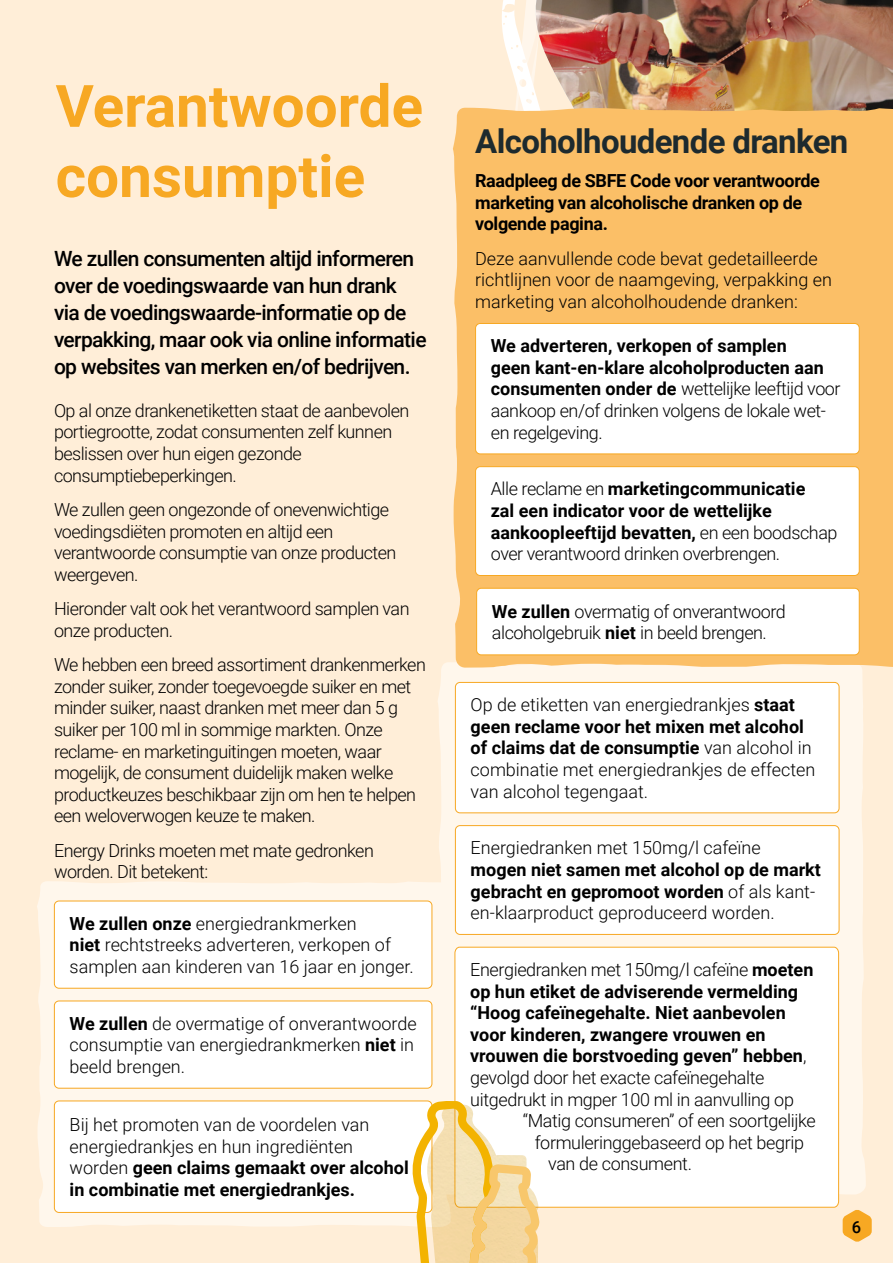
<style>
.page{position:relative;width:893px;height:1263px;background:#ffeed8}
.page>*{position:absolute;margin:0;border:0;box-sizing:border-box;transform-origin:0 0}
.t1{font:700 58.5px/70.2px "Roboto";color:#f7a823}
.t2{font:700 33px "Roboto";letter-spacing:-.02em;color:#1d2a2e}
.t3{font:500 21px/27px "Roboto";letter-spacing:-.03em;color:#000}
.t4{font:300 18px/21.6px "Roboto";letter-spacing:-.025em;color:#000}
.t5{font:300 18px/21.6px "Roboto";color:#000}
.t6{font:700 18px/21.6px "Roboto";color:#000}
.t7{font:700 18px/21.6px "Roboto";letter-spacing:-.02em;color:#000}
.t8{font:500 16.5px "Roboto";color:#000}
.s1{font-weight:700}
.s2{font-weight:300}
</style>
<div class="page">
<img style="left:866px;top:0;width:27px;height:108px">
<img style="left:502px;top:0;width:364px;height:108px">
<svg style="left:438px;top:662px;width:428px;height:532px;background:#fef5e8"></svg>
<div style="left:455px;top:682px;width:384px;height:131px;background:#fff;border-radius:5px"></div>
<div style="left:455px;top:682px;width:384px;height:131px;border:1px solid #f7a823;border-radius:5px"></div>
<div style="left:455px;top:826px;width:384px;height:108px;background:#fff;border-radius:5px"></div>
<div style="left:455px;top:825px;width:384px;height:110px;border:1px solid #f7a823;border-radius:5px"></div>
<div style="left:454px;top:946px;width:385px;height:262px;background:#fff"></div>
<svg style="left:37px;top:881px;width:414px;height:346px;background:#fef4e5"></svg>
<div style="left:54px;top:901px;width:378px;height:87px;background:#fff;border-radius:5px"></div>
<div style="left:54px;top:901px;width:378px;height:87px;border:1px solid #f7a823;border-radius:5px"></div>
<div style="left:54px;top:1001px;width:378px;height:87px;background:#fff;border-radius:5px"></div>
<div style="left:54px;top:1000px;width:378px;height:88px;border:1px solid #f7a823;border-radius:5px"></div>
<div style="left:54px;top:1101px;width:378px;height:111px;background:#fff;border-radius:5px"></div>
<div style="left:54px;top:1100px;width:378px;height:113px;border:1px solid #f7a823;border-radius:5px"></div>
<svg style="left:407px;top:1101px;width:138px;height:162px;background:#f7e0ad"></svg>
<div style="left:453px;top:108px;width:440px;height:560px;background:#fbbf67"></div>
<div style="left:476px;top:323px;width:383px;height:131px;background:#fff;border-radius:5px"></div>
<div style="left:475px;top:323px;width:385px;height:131px;border:1px solid #f7a823;border-radius:5px"></div>
<div style="left:476px;top:467px;width:383px;height:108px;background:#fff;border-radius:5px"></div>
<div style="left:475px;top:466px;width:385px;height:110px;border:1px solid #f7a823;border-radius:5px"></div>
<div style="left:477px;top:588px;width:382px;height:67px;background:#fff;border-radius:5px"></div>
<div style="left:476px;top:588px;width:384px;height:67px;border:1px solid #f7a823;border-radius:5px"></div>
<svg style="left:843px;top:1210px;width:29px;height:32px"></svg>
<p class="t1" style="left:56px;top:69px;width:369px">Verantwoorde consumptie</p>
<p class="t3" style="left:54px;top:244px;width:374px">We zullen consumenten altijd informeren over de voedingswaarde van hun drank via de voedingswaarde-informatie op de verpakking, maar ook via online informatie op websites van merken en/of bedrijven.</p>
<p class="t4" style="left:54px;top:399px;width:357px">Op al onze drankenetiketten staat de aanbevolen portiegrootte, zodat consumenten zelf kunnen beslissen over hun eigen gezonde consumptiebeperkingen.</p>
<p class="t4" style="left:54px;top:498px;width:344px">We zullen geen ongezonde of onevenwichtige voedingsdiëten promoten en altijd een verantwoorde consumptie van onze producten weergeven.</p>
<p class="t4" style="left:54px;top:597px;width:357px">Hieronder valt ook het verantwoord samplen van onze producten.</p>
<p class="t4" style="left:54px;top:653px;width:373px">We hebben een breed assortiment drankenmerken zonder suiker, zonder toegevoegde suiker en met minder suiker, naast dranken met meer dan 5 g suiker per 100 ml in sommige markten. Onze reclame- en marketinguitingen moeten, waar mogelijk, de consument duidelijk maken welke productkeuzes beschikbaar zijn om hen te helpen een weloverwogen keuze te maken.</p>
<p class="t4" style="left:54px;top:839px;width:321px">Energy Drinks moeten met mate gedronken worden. Dit betekent:</p>
<p class="t5" style="left:70px;top:912px;width:346px"><span class="s1">We zullen onze</span> energiedrankmerken<br><span class="s1">niet</span> rechtstreeks adverteren, verkopen of samplen aan kinderen van 16 jaar en jonger.</p>
<p class="t5" style="left:70px;top:1012px;width:349px"><span class="s1">We zullen</span> de overmatige of onverantwoorde consumptie van energiedrankmerken <span class="s1">niet</span> in beeld brengen.</p>
<p class="t5" style="left:70px;top:1113px;width:341px">Bij het promoten van de voordelen van energiedrankjes en hun ingrediënten worden <span class="s1">geen claims gemaakt over alcohol in combinatie met energiedrankjes.</span></p>
<p class="t2" style="left:475px;top:118px;width:375px">Alcoholhoudende dranken</p>
<p class="t7" style="left:475px;top:169px;width:346px">Raadpleeg de SBFE Code voor verantwoorde marketing van alcoholische dranken op de volgende pagina.</p>
<p class="t5" style="left:475px;top:247px;width:358px">Deze aanvullende code bevat gedetailleerde richtlijnen voor de naamgeving, verpakking en marketing van alcoholhoudende dranken:</p>
<p class="t6" style="left:491px;top:334px;width:351px">We adverteren, verkopen of samplen<br>geen kant-en-klare alcoholproducten aan consumenten onder de <span class="s2">wettelijke leeftijd voor aankoop en/of drinken volgens de lokale wet&shy;en regelgeving.</span></p>
<p class="t6" style="left:491px;top:478px;width:348px"><span class="s2">Alle reclame en</span> marketingcommunicatie<br>zal een indicator voor de wettelijke aankoopleeftijd bevatten, <span class="s2">en een boodschap over verantwoord drinken overbrengen.</span></p>
<p class="t4" style="left:492px;top:600px;width:295px"><span class="s1">We zullen</span> overmatig of onverantwoord alcoholgebruik <span class="s1">niet</span> in beeld brengen.</p>
<p class="t5" style="left:471px;top:693px;width:346px">Op de etiketten van energiedrankjes <span class="s1">staat geen reclame voor het mixen met alcohol of claims dat de consumptie</span> van alcohol in combinatie met energiedrankjes de effecten van alcohol tegengaat.</p>
<p class="t5" style="left:471px;top:836px;width:352px">Energiedranken met 150mg/l cafeïne <span class="s1">mogen niet samen met alcohol op de markt gebracht en gepromoot worden</span> of als kant&shy;en-klaarproduct geproduceerd worden.</p>
<p class="t4" style="left:470px;top:958px;width:345px">Energiedranken met 150mg/l cafeïne <span class="s1">moeten</span></p>
<p class="t6" style="left:470px;top:980px;width:330px">op hun etiket de adviserende vermelding</p>
<p class="t6" style="left:470px;top:1001px;width:317px">“Hoog cafeïnegehalte. Niet aanbevolen</p>
<p class="t6" style="left:470px;top:1023px;width:297px">voor kinderen, zwangere vrouwen en</p>
<p class="t6" style="left:470px;top:1044px;width:338px">vrouwen die borstvoeding geven” hebben<span class="s2">,</span></p>
<p class="t4" style="left:470px;top:1066px;width:296px">gevolgd door het exacte cafeïnegehalte</p>
<p class="t4" style="left:470px;top:1088px;width:325px">uitgedrukt in mgper 100 ml in aanvulling op</p>
<p class="t4" style="left:523px;top:1109px;width:295px">“Matig consumeren” of een soortgelijke</p>
<p class="t4" style="left:535px;top:1131px;width:271px">formuleringgebaseerd op het begrip</p>
<p class="t4" style="left:548px;top:1152px;width:145px">van de consument.</p>
<p class="t8" style="left:852px;top:1215px;width:11px">6</p>
</div>
